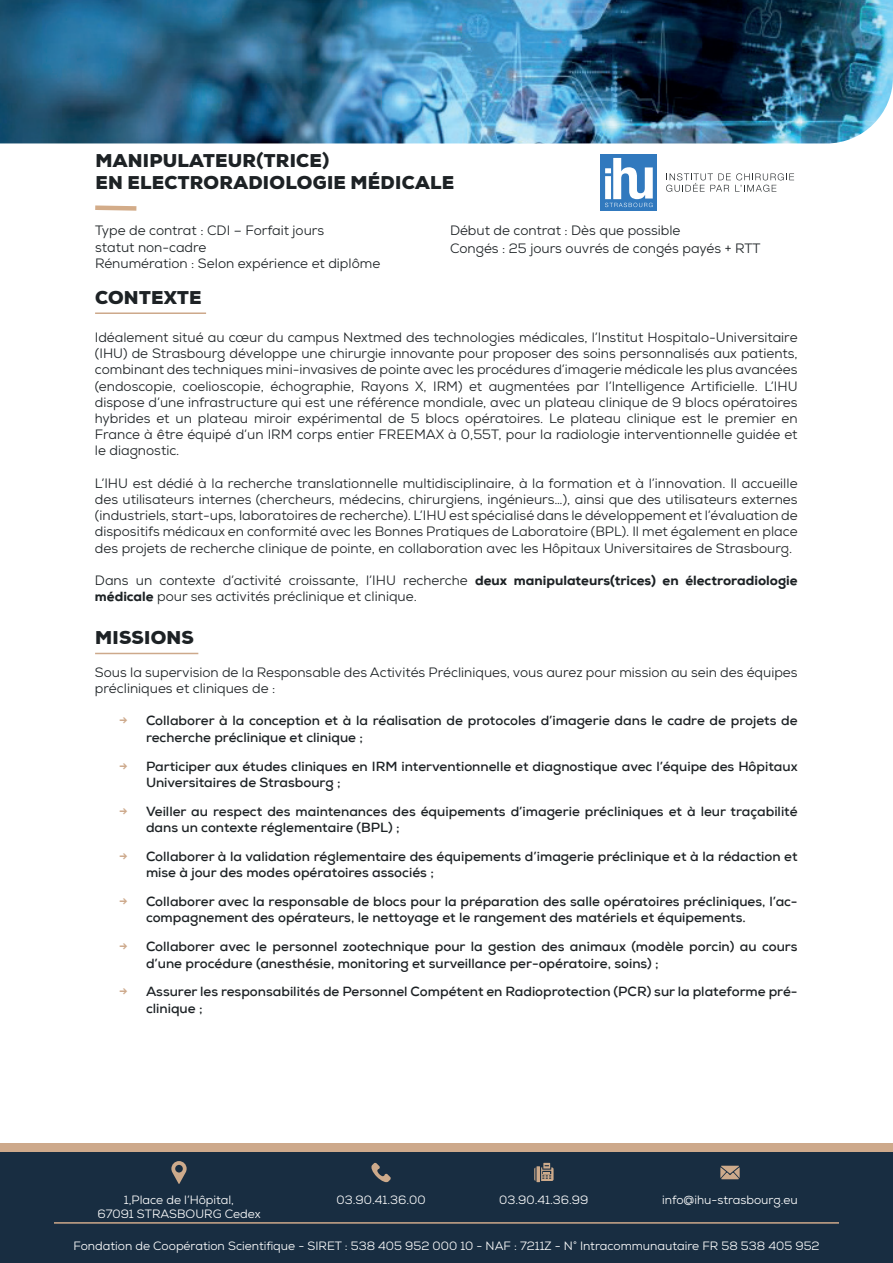
<style>
.page{position:relative;width:893px;height:1263px;background:#fff}
.page>*{position:absolute;margin:0;border:0;box-sizing:border-box;transform-origin:0 0}
.t1{font:900 18px/21.6px "Nexa";letter-spacing:.015em;color:#1d2225}
.t2{font:13.5px/16.2px "Nexa";color:#1d2225}
.t3{font:700 13.5px/16.2px "Nexa";color:#1d2225}
.t4{font:12px/14.4px "Nexa";color:#fff;text-align:center}
.s1{font-weight:800}
.s2{font-family:"Nexa X Bold";font-weight:400;color:#cda98b}
</style>
<div class="page">
<div style="left:0;top:1147px;width:893px;height:116px;background:#182d41"></div>
<img style="left:0;top:0;width:893px;height:143px">
<hr style="left:95px;top:312px;width:111px;height:2px;background:#cda98b">
<hr style="left:95px;top:653px;width:103px;height:1px;background:#cda98b">
<svg style="left:171px;top:1161px;width:16px;height:23px"></svg>
<svg style="left:720px;top:1166px;width:20px;height:13px"></svg>
<svg style="left:371px;top:1163px;width:20px;height:20px"></svg>
<svg style="left:534px;top:1168px;width:1px;height:13px"></svg>
<svg style="left:536px;top:1166px;width:4px;height:16px"></svg>
<svg style="left:541px;top:1163px;width:13px;height:18px"></svg>
<hr style="left:54px;top:1222px;width:785px;height:1px;background:#cda98b">
<svg style="left:95px;top:205px;width:42px;height:6px"></svg>
<div style="left:0;top:1143px;width:893px;height:8px;background:#cda98b"></div>
<svg style="left:666px;top:173px;width:128px;height:19px"></svg>
<div style="left:601px;top:154px;width:56px;height:57px;background:#3179be"></div>
<svg style="left:605px;top:158px;width:48px;height:49px"></svg>
<h1 class="t1" style="left:95px;top:150px;width:360px">MANIPULATEUR(TRICE)<br>EN ELECTRORADIOLOGIE MÉDICALE</h1>
<p class="t2" style="left:95px;top:223px;width:287px">Type de contrat : CDI – Forfait jours<br>statut non-cadre<br>Rénumération : Selon expérience et diplôme</p>
<p class="t2" style="left:450px;top:222px;width:312px;line-height:18px">Début de contrat : Dès que possible<br>Congés : 25 jours ouvrés de congés payés + RTT</p>
<h1 class="t1" style="left:95px;top:287px;width:108px">CONTEXTE</h1>
<p class="t2" style="left:95px;top:329px;width:704px;text-align:justify">Idéalement situé au cœur du campus Nextmed des technologies médicales, l’Institut Hospitalo-Universitaire (IHU) de Strasbourg développe une chirurgie innovante pour proposer des soins personnalisés aux patients, combinant des techniques mini-invasives de pointe avec les procédures d’imagerie médicale les plus avancées (endoscopie, coelioscopie, échographie, Rayons X, IRM) et augmentées par l’Intelligence Artificielle. L’IHU dispose d’une infrastructure qui est une référence mondiale, avec un plateau clinique de 9 blocs opératoires hybrides et un plateau miroir expérimental de 5 blocs opératoires. Le plateau clinique est le premier en France à être équipé d’un IRM corps entier FREEMAX à 0,55T, pour la radiologie interventionnelle guidée et le diagnostic.</p>
<p class="t2" style="left:95px;top:475px;width:704px;text-align:justify">L’IHU est dédié à la recherche translationnelle multidisciplinaire, à la formation et à l’innovation. Il accueille des utilisateurs internes (chercheurs, médecins, chirurgiens, ingénieurs…), ainsi que des utilisateurs externes (industriels, start-ups, laboratoires de recherche). L’IHU est spécialisé dans le développement et l’évaluation de dispositifs médicaux en conformité avec les Bonnes Pratiques de Laboratoire (BPL). Il met également en place des projets de recherche clinique de pointe, en collaboration avec les Hôpitaux Universitaires de Strasbourg.</p>
<p class="t2" style="left:95px;top:572px;width:704px">Dans un contexte d’activité croissante, l’IHU recherche <span class="s1">deux manipulateurs(trices) en électroradiologie médicale</span> pour ses activités préclinique et clinique.</p>
<h1 class="t1" style="left:95px;top:627px;width:100px">MISSIONS</h1>
<p class="t2" style="left:95px;top:664px;width:704px">Sous la supervision de la Responsable des Activités Précliniques, vous aurez pour mission au sein des équipes précliniques et cliniques de :</p>
<p class="t3" style="left:146px;top:713px;width:653px;text-indent:-27px"><span class="s2">→</span> Collaborer à la conception et à la réalisation de protocoles d’imagerie dans le cadre de projets de recherche préclinique et clinique ;</p>
<p class="t3" style="left:146px;top:758px;width:653px;text-indent:-27px"><span class="s2">→</span> Participer aux études cliniques en IRM interventionnelle et diagnostique avec l’équipe des Hôpitaux<br>Universitaires de Strasbourg ;</p>
<p class="t3" style="left:146px;top:803px;width:653px;text-indent:-27px"><span class="s2">→</span> Veiller au respect des maintenances des équipements d’imagerie précliniques et à leur traçabilité dans un contexte réglementaire (BPL) ;</p>
<p class="t3" style="left:146px;top:848px;width:653px;text-indent:-27px"><span class="s2">→</span> Collaborer à la validation réglementaire des équipements d’imagerie préclinique et à la rédaction et mise à jour des modes opératoires associés ;</p>
<p class="t3" style="left:146px;top:893px;width:653px;text-indent:-27px"><span class="s2">→</span> Collaborer avec la responsable de blocs pour la préparation des salle opératoires précliniques, l’ac&shy;compagnement des opérateurs, le nettoyage et le rangement des matériels et équipements.</p>
<p class="t3" style="left:146px;top:938px;width:653px;text-indent:-27px"><span class="s2">→</span> Collaborer avec le personnel zootechnique pour la gestion des animaux (modèle porcin) au cours d’une procédure (anesthésie, monitoring et surveillance per-opératoire, soins) ;</p>
<p class="t3" style="left:146px;top:984px;width:653px;text-indent:-27px"><span class="s2">→</span> Assurer les responsabilités de Personnel Compétent en Radioprotection (PCR) sur la plateforme pré&shy;clinique ;</p>
<p class="t4" style="left:97px;top:1193px;width:165px">1,Place de l’Hôpital,<br>67091 STRASBOURG Cedex</p>
<p class="t4" style="left:337px;top:1193px;width:90px">03.90.41.36.00</p>
<p class="t4" style="left:499px;top:1193px;width:91px">03.90.41.36.99</p>
<p class="t4" style="left:662px;top:1193px;width:137px">info@ihu-strasbourg.eu</p>
<p class="t4" style="left:73px;top:1238px;width:748px">Fondation de Coopération Scientifique - SIRET : 538 405 952 000 10 - NAF : 7211Z - N° Intracommunautaire FR 58 538 405 952</p>
</div>
